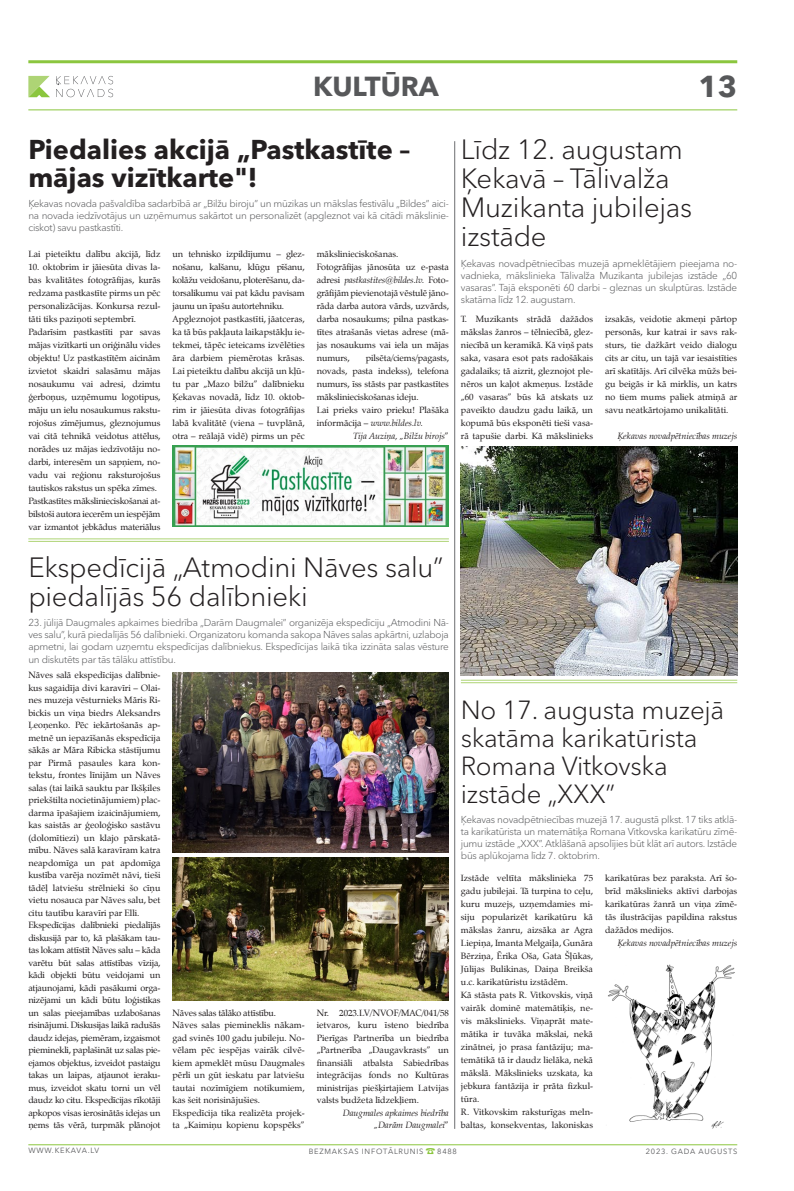
<style>
.page{position:relative;width:794px;height:1191px;background:#fff}
.page>*{position:absolute;margin:0;border:0;box-sizing:border-box;transform-origin:0 0}
.t1{font:700 30px "Avenir Next Cyr";color:#57585a}
.t2{font:300 27.6px/29px "Avenir Next Cyr";letter-spacing:-.01em;color:#231f20}
.t3{font:700 27.3px "Avenir Next Cyr";color:#57585a}
.t4{font:700 27px/28px "Avenir Next Cyr";color:#231f20}
.t5{font:300 26px/28px "Avenir Next Cyr";letter-spacing:-.01em;color:#231f20}
.t6{font:14px "Dienbats";color:#8bc63e}
.t7{font:300 10px/12px "Avenir Next Cyr";letter-spacing:-.025em;color:#57585a;text-align:justify}
.t8{font:9px/13px "Zapf Calligraphic 801 TL";color:#231f20}
.t9{font:italic 9px/12.5px "Zapf Calligraphic 801 TL";color:#231f20;text-align:right}
.t10{font:7.5px "Avenir Next Cyr";letter-spacing:.1em;color:#57585a}
.s1{font-style:italic}
.s2{font-style:normal}
</style>
<div class="page">
<hr style="left:28px;top:1144px;width:709px;height:1px;background:#8bc63e">
<hr style="left:28px;top:60px;width:709px;height:3px;background:#8bc63e">
<hr style="left:28px;top:109px;width:709px;height:1px;background:#8bc63e">
<svg style="left:28px;top:76px;width:22px;height:21px"></svg>
<svg style="left:56px;top:76px;width:57px;height:21px"></svg>
<hr style="left:28px;top:538px;width:421px;height:1px;background:#aed475">
<hr style="left:28px;top:541px;width:421px;height:1px;background:#aed475">
<hr style="left:461px;top:680px;width:276px;height:1px;background:#aed475">
<hr style="left:461px;top:682px;width:276px;height:1px;background:#aed475">
<hr style="left:454px;top:141px;width:1px;height:987px;background:#6c6d70">
<img style="left:461px;top:447px;width:276px;height:228px">
<img style="left:608px;top:964px;width:127px;height:165px">
<img style="left:172px;top:445px;width:277px;height:82px">
<img style="left:172px;top:857px;width:276px;height:143px">
<img style="left:172px;top:672px;width:277px;height:180px">
<h3 class="t3" style="left:313px;top:70px;width:71px">KULTŪR</h3>
<h3 class="t3" style="left:419px;top:70px;width:21px">A</h3>
<h1 class="t1" style="left:698px;top:68px;width:40px">13</h1>
<h3 class="t4" style="left:28px;top:135px;width:383px">Piedalies akcijā „Pastkastīte – mājas vizītkarte"!</h3>
<p class="t7" style="left:28px;top:198px;width:422px">Ķekavas novada pašvaldība sadarbībā ar „Bilžu biroju” un mūzikas un mākslas festivālu „Bildes” aici&shy;na novada iedzīvotājus un uzņēmumus sakārtot un personalizēt (apgleznot vai kā citādi mākslinie&shy;ciskot) savu pastkastīti.</p>
<p class="t8" style="left:28px;top:247px;width:134px">Lai pieteiktu dalību akcijā, līdz</p>
<p class="t8" style="left:28px;top:260px;width:134px">10. oktobrim ir jāiesūta divas la&shy;bas kvalitātes fotogrāfijas, kurās redzama pastkastīte pirms un pēc personalizācijas. Konkursa rezul&shy;tāti tiks paziņoti septembrī.<br>Padarīsim pastkastīti par savas mājas vizītkarti un oriģinālu vides objektu! Uz pastkastītēm aicinām izvietot skaidri salasāmu mājas nosaukumu vai adresi, dzimtu ģerboņus, uzņēmumu logotipus, māju un ielu nosaukumus rakstu&shy;rojošus zīmējumus, gleznojumus vai citā tehnikā veidotus attēlus, norādes uz mājas iedzīvotāju no&shy;darbi, interesēm un sapņiem, no&shy;vadu vai reģionu raksturojošus tautiskos rakstus un spēka zīmes.<br>Pastkastītes mākslinieciskošanai at&shy;bilstoši autora iecerēm un iespējām var izmantot jebkādus materiālus</p>
<p class="t8" style="left:172px;top:247px;width:134px">un tehnisko izpildījumu – glez&shy;nošanu, kalšanu, klūgu pīšanu, kolāžu veidošanu, ploterēšanu, da&shy;torsalikumu vai pat kādu pavisam jaunu un īpašu autortehniku.<br>Apgleznojot pastkastīti, jāatceras, ka tā būs pakļauta laikapstākļu ie&shy;tekmei, tāpēc ieteicams izvēlēties āra darbiem piemērotas krāsas.<br>Lai pieteiktu dalību akcijā un kļū&shy;tu par „Mazo bilžu” dalībnieku Ķekavas novadā, līdz 10. oktob&shy;rim ir jāiesūta divas fotogrāfijas labā kvalitātē (viena – tuvplānā, otra – reālajā vidē) pirms un pēc</p>
<p class="t8" style="left:317px;top:247px;width:134px">mākslinieciskošanas.<br>Fotogrāfijas jānosūta uz e-pasta adresi <span class="s1">pastkastites@bildes.lv.</span> Foto&shy;grāfijām pievienotajā vēstulē jāno&shy;rāda darba autora vārds, uzvārds, darba nosaukums; pilna pastkas&shy;tītes atrašanās vietas adrese (mā&shy;jas nosaukums vai iela un mājas numurs,</p>
<p class="t8" style="left:366px;top:351px;width:85px">pilsēta/ciems/pagasts,</p>
<p class="t8" style="left:317px;top:364px;width:134px">novads, pasta indekss), telefona</p>
<p class="t8" style="left:317px;top:377px;width:134px">numurs, īss stāsts par pastkastītes</p>
<p class="t8" style="left:317px;top:390px;width:103px">mākslinieciskošanas ideju.</p>
<p class="t8" style="left:317px;top:403px;width:134px">Lai prieks vairo prieku! Plašāka</p>
<p class="t9" style="left:317px;top:416px;width:108px"><span class="s2">informācija –</span> www.bildes.lv.</p>
<p class="t9" style="left:353px;top:429px;width:97px">Tija Auziņa, „Bilžu birojs<span class="s2">”</span></p>
<h2 class="t2" style="left:28px;top:553px;width:417px">Ekspedīcijā „Atmodini Nāves salu” piedalījās 56 dalībnieki</h2>
<p class="t7" style="left:28px;top:617px;width:422px">23. jūlijā Daugmales apkaimes biedrība „Darām Daugmalei” organizēja ekspedīciju „Atmodini Nā&shy;ves salu”, kurā piedalījās 56 dalībnieki. Organizatoru komanda sakopa Nāves salas apkārtni, uzlaboja apmetni, lai godam uzņemtu ekspedīcijas dalībniekus. Ekspedīcijas laikā tika izzināta salas vēsture un diskutēts par tās tālāku attīstību.</p>
<p class="t8" style="left:28px;top:669px;width:134px;line-height:12.5px">Nāves salā ekspedīcijas dalībnie&shy;kus sagaidīja divi karavīri – Olai&shy;nes muzeja vēsturnieks Māris Ri&shy;bickis un viņa biedrs Aleksandrs Ļeoņenko. Pēc iekārtošanās ap&shy;metnē un iepazīšanās ekspedīcija sākās ar Māra Ribicka stāstījumu par Pirmā pasaules kara kon&shy;tekstu, frontes līnijām un Nāves salas (tai laikā sauktu par Ikšķiles priekštilta nocietinājumiem) plac&shy;darma īpašajiem izaicinājumiem, kas saistās ar ģeoloģisko sastāvu (dolomītiezi) un klajo pārskatā&shy;mību. Nāves salā karavīram katra neapdomīga un pat apdomīga kustība varēja nozīmēt nāvi, tieši tādēļ latviešu strēlnieki šo cīņu vietu nosauca par Nāves salu, bet citu tautību karavīri par Elli.<br>Ekspedīcijas dalībnieki piedalījās diskusijā par to, kā plašākam tau&shy;tas lokam attīstīt Nāves salu – kāda varētu būt salas attīstības vīzija, kādi objekti būtu veidojami un atjaunojami, kādi pasākumi orga&shy;nizējami un kādi būtu loģistikas un salas pieejamības uzlabošanas risinājumi. Diskusijas laikā radušās daudz idejas, piemēram, izgaismot pieminekli, paplašināt uz salas pie&shy;ejamos objektus, izveidot pastaigu takas un laipas, atjaunot ieraku&shy;mus, izveidot skatu torni un vēl daudz ko citu. Ekspedīcijas rīkotāji apkopos visas ierosinātās idejas un ņems tās vērā, turpmāk plānojot</p>
<p class="t8" style="left:172px;top:1006px;width:134px;line-height:12.5px">Nāves salas tālāko attīstību.<br>Nāves salas piemineklis nākam&shy;gad svinēs 100 gadu jubileju. No&shy;vēlam pēc iespējas vairāk cilvē&shy;kiem apmeklēt mūsu Daugmales pērli un gūt ieskatu par latviešu tautai nozīmīgiem notikumiem, kas šeit norisinājušies.<br>Ekspedīcija tika realizēta projek&shy;ta „Kaimiņu kopienu kopspēks”</p>
<p class="t8" style="left:317px;top:1006px;width:134px;line-height:12.5px;text-align:justify">Nr. 2023.LV/NVOF/MAC/041/58 ietvaros, kuru īsteno biedrība Pierīgas Partnerība un biedrība „Partnerība „Daugavkrasts” un finansiāli atbalsta Sabiedrības integrācijas fonds no Kultūras ministrijas piešķirtajiem Latvijas valsts budžeta līdzekļiem.</p>
<p class="t9" style="left:343px;top:1106px;width:108px">Daugmales apkaimes biedrība „Darām Daugmalei<span class="s2">”</span></p>
<h2 class="t2" style="left:461px;top:135px;width:233px">Līdz 12. augustam<br>Ķekavā – Tālivalža<br>Muzikanta jubilejas izstāde</h2>
<p class="t7" style="left:461px;top:257px;width:278px">Ķekavas novadpētniecības muzejā apmeklētājiem pieejama no&shy;vadnieka, mākslinieka Tālivalža Muzikanta jubilejas izstāde „60 vasaras”. Tajā eksponēti 60 darbi – gleznas un skulptūras. Izstāde skatāma līdz 12. augustam.</p>
<p class="t8" style="left:461px;top:312px;width:134px;text-align:justify">T. Muzikants strādā dažādos mākslas žanros – tēlniecībā, glez&shy;niecībā un keramikā. Kā viņš pats saka, vasara esot pats radošākais gadalaiks; tā aizrit, gleznojot ple&shy;nēros un kaļot akmeņus. Izstāde „60 vasaras” būs kā atskats uz paveikto daudzu gadu laikā, un kopumā būs eksponēti tieši vasa&shy;rā tapušie darbi. Kā mākslinieks</p>
<p class="t8" style="left:605px;top:312px;width:134px;text-align:justify">izsakās, veidotie akmeņi pārtop personās, kur katrai ir savs rak&shy;sturs, tie dažkārt veido dialogu cits ar citu, un tajā var iesaistīties arī skatītājs. Arī cilvēka mūžs bei&shy;gu beigās ir kā mirklis, un katrs no tiem mums paliek atmiņā ar savu neatkārtojamo unikalitāti.</p>
<p class="t9" style="left:617px;top:430px;width:121px">Ķekavas novadpētniecības muzejs</p>
<h3 class="t5" style="left:461px;top:696px;width:265px">No 17. augusta muzejā skatāma karikatūrista<br>Romana Vitkovska izstāde „XXX”</h3>
<p class="t7" style="left:461px;top:814px;width:278px">Ķekavas novadpētniecības muzejā 17. augustā plkst. 17 tiks atklā&shy;ta karikatūrista un matemātiķa Romana Vitkovska karikatūru zīmē&shy;jumu izstāde „XXX”. Atklāšanā apsolījies būt klāt arī autors. Izstāde būs aplūkojama līdz 7. oktobrim.</p>
<p class="t8" style="left:461px;top:871px;width:134px">Izstāde veltīta mākslinieka 75 gadu jubilejai. Tā turpina to ceļu, kuru muzejs, uzņemdamies mi&shy;siju popularizēt karikatūru kā mākslas žanru, aizsāka ar Agra<br>Liepiņa, Imanta Melgaiļa, Gunāra<br>Bērziņa, Ērika Oša, Gata Šļūkas,<br>Jūlijas Bulikinas, Daiņa Breikša u.c. karikatūristu izstādēm.<br>Kā stāsta pats R. Vitkovskis, viņā vairāk dominē matemātiķis, ne&shy;vis mākslinieks. Viņaprāt mate&shy;mātika ir tuvāka mākslai, nekā zinātnei, jo prasa fantāziju; ma&shy;temātikā tā ir daudz lielāka, nekā mākslā. Mākslinieks uzskata, ka jebkura fantāzija ir prāta fizkul&shy;tūra.<br>R. Vitkovskim raksturīgas meln&shy;baltas, konsekventas, lakoniskas</p>
<p class="t8" style="left:605px;top:871px;width:134px;text-align:justify">karikatūras bez paraksta. Arī šo&shy;brīd mākslinieks aktīvi darbojas karikatūras žanrā un viņa zīmē&shy;tās ilustrācijas papildina rakstus dažādos medijos.</p>
<p class="t9" style="left:617px;top:937px;width:121px">Ķekavas novadpētniecības muzejs</p>
<p class="t10" style="left:28px;top:1145px;width:72px">WWW.KEKAVA.LV</p>
<p class="t10" style="left:309px;top:1147px;width:116px">BEZMAKSAS INFOTĀLRUNIS</p>
<p class="t10" style="left:437px;top:1147px;width:21px">8488</p>
<h3 class="t6" style="left:425px;top:1144px;width:12px">9</h3>
<p class="t10" style="left:646px;top:1147px;width:93px">2023. GADA AUGUSTS</p>
</div>
